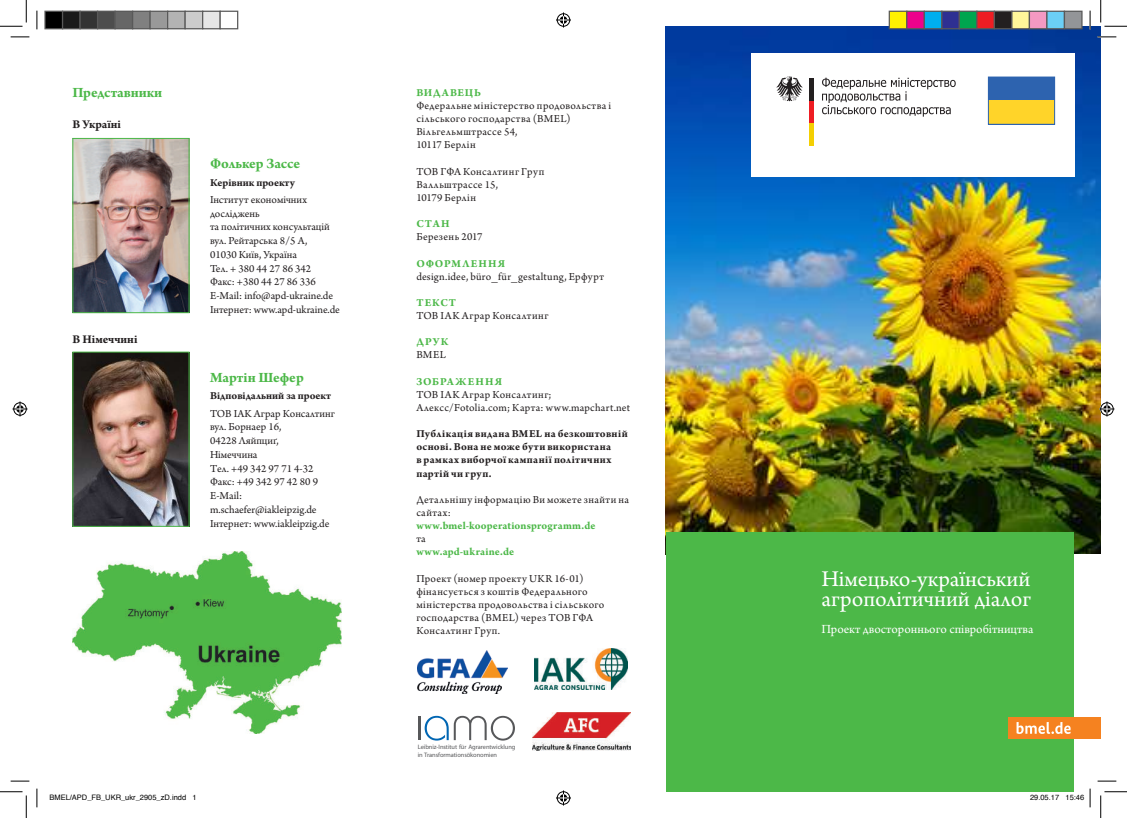
<style>
.page{position:relative;width:1127px;height:818px;background:#fff}
.page>*{position:absolute;margin:0;border:0;box-sizing:border-box;transform-origin:0 0}
.t1{font:23.75px/20px "Arno Pro";color:#fff}
.t2{font:700 15px "Arno Pro";letter-spacing:-.005em;color:#4cb848}
.t3{font:13.12px "Arno Pro";color:#fff}
.t4{font:700 12.5px "Arno Pro";color:#231f20}
.t5{font:11.25px/13.8px "Arno Pro";letter-spacing:.015em;color:#231f20}
.t6{font:700 11.25px/13.1px "Arno Pro";letter-spacing:.025em;color:#231f20}
.t7{font:11.25px/13.1px "Arno Pro";letter-spacing:.04em;color:#231f20}
.t8{font:700 11.25px "Arno Pro";color:#231f20}
.t9{font:700 11.25px "Arno Pro";letter-spacing:.01em;color:#4cb848}
.t10{font:700 11.25px "Arno Pro";letter-spacing:.085em;color:#4cb848}
.t11{font:700 11.25px "Arno Pro";letter-spacing:.03em;color:#4cb848}
.t12{font:700 11.25px "Arno Pro";letter-spacing:.05em;color:#4cb848}
.t13{font:700 11.25px "Arno Pro";letter-spacing:.075em;color:#4cb848}
.t14{font:7.5px "Helvetica";color:#000}
.t15{font:6.38px/7.6px "Myriad";letter-spacing:-.01em;color:#57585a}
</style>
<div class="page">
<img style="left:665px;top:26px;width:435px;height:528px">
<div style="left:735px;top:532px;width:338px;height:260px;background:#4cb848"></div>
<div style="left:751px;top:53px;width:323px;height:123px;background:#fff"></div>
<div style="left:665px;top:532px;width:70px;height:260px;background:#4cb848"></div>
<div style="left:1008px;top:717px;width:92px;height:21px;background:#f58220"></div>
<svg style="left:1016px;top:722px;width:54px;height:12px"></svg>
<div style="left:988px;top:77px;width:66px;height:47px;background:#2d63af"></div>
<div style="left:988px;top:101px;width:66px;height:23px;background:#ffd429"></div>
<div style="left:987px;top:77px;width:67px;height:47px;border:1px solid #2d63af"></div>
<img style="left:74px;top:354px;width:113px;height:171px">
<div style="left:72px;top:352px;width:117px;height:175px;border:1px solid #4cb848"></div>
<img style="left:417px;top:650px;width:90px;height:43px">
<img style="left:532px;top:713px;width:98px;height:38px">
<img style="left:534px;top:649px;width:93px;height:40px">
<svg style="left:424px;top:716px;width:91px;height:24px"></svg>
<hr style="left:418px;top:716px;width:2px;height:24px;background:#57585a">
<hr style="left:809px;top:123px;width:4px;height:23px;background:#f4cf02">
<hr style="left:809px;top:100px;width:4px;height:23px;background:#ee1d23">
<hr style="left:809px;top:78px;width:4px;height:22px;background:#231f20">
<svg style="left:776px;top:77px;width:26px;height:24px"></svg>
<svg style="left:822px;top:78px;width:133px;height:39px"></svg>
<img style="left:74px;top:140px;width:113px;height:171px">
<div style="left:72px;top:138px;width:117px;height:175px;border:1px solid #4cb848"></div>
<img style="left:72px;top:552px;width:269px;height:182px">
<svg style="left:11px;top:36px;width:18px;height:2px"></svg>
<svg style="left:1097px;top:36px;width:18px;height:2px"></svg>
<svg style="left:11px;top:780px;width:18px;height:2px"></svg>
<svg style="left:1097px;top:780px;width:18px;height:2px"></svg>
<svg style="left:36px;top:11px;width:2px;height:18px"></svg>
<svg style="left:36px;top:788px;width:2px;height:19px"></svg>
<svg style="left:1088px;top:11px;width:2px;height:18px"></svg>
<svg style="left:0;top:0;width:27px;height:27px"></svg>
<svg style="left:0;top:791px;width:27px;height:27px"></svg>
<svg style="left:1100px;top:0;width:26px;height:27px"></svg>
<svg style="left:1100px;top:791px;width:26px;height:27px"></svg>
<svg style="left:556px;top:13px;width:15px;height:15px"></svg>
<svg style="left:556px;top:790px;width:15px;height:15px"></svg>
<svg style="left:13px;top:401px;width:15px;height:15px"></svg>
<svg style="left:1099px;top:401px;width:15px;height:15px"></svg>
<div style="left:45px;top:11px;width:18px;height:18px;background:#000"></div>
<div style="left:44px;top:11px;width:19px;height:18px;border:1px solid #595959"></div>
<div style="left:63px;top:11px;width:17px;height:18px;background:#1a1a1a"></div>
<div style="left:62px;top:11px;width:19px;height:18px;border:1px solid #595959"></div>
<div style="left:80px;top:11px;width:18px;height:18px;background:#333"></div>
<div style="left:79px;top:11px;width:19px;height:18px;border:1px solid #595959"></div>
<div style="left:98px;top:11px;width:17px;height:18px;background:#4d4d4d"></div>
<div style="left:97px;top:11px;width:19px;height:18px;border:1px solid #595959"></div>
<div style="left:115px;top:11px;width:18px;height:18px;background:#666"></div>
<div style="left:114px;top:11px;width:19px;height:18px;border:1px solid #595959"></div>
<div style="left:133px;top:11px;width:17px;height:18px;background:#808080"></div>
<div style="left:132px;top:11px;width:19px;height:18px;border:1px solid #595959"></div>
<div style="left:150px;top:11px;width:18px;height:18px;background:#999"></div>
<div style="left:149px;top:11px;width:19px;height:18px;border:1px solid #595959"></div>
<div style="left:168px;top:11px;width:17px;height:18px;background:#b3b3b3"></div>
<div style="left:167px;top:11px;width:19px;height:18px;border:1px solid #595959"></div>
<div style="left:185px;top:11px;width:18px;height:18px;background:#ccc"></div>
<div style="left:184px;top:11px;width:19px;height:18px;border:1px solid #595959"></div>
<div style="left:203px;top:11px;width:17px;height:18px;background:#e6e6e6"></div>
<div style="left:202px;top:11px;width:19px;height:18px;border:1px solid #595959"></div>
<div style="left:219px;top:11px;width:19px;height:18px;border:1px solid #595959"></div>
<div style="left:889px;top:11px;width:17px;height:18px;background:#fff101"></div>
<div style="left:888px;top:11px;width:19px;height:18px;border:1px solid #595959"></div>
<div style="left:906px;top:11px;width:18px;height:18px;background:#ed028c"></div>
<div style="left:905px;top:11px;width:19px;height:18px;border:1px solid #595959"></div>
<div style="left:924px;top:11px;width:17px;height:18px;background:#00aeef"></div>
<div style="left:923px;top:11px;width:19px;height:18px;border:1px solid #595959"></div>
<div style="left:941px;top:11px;width:18px;height:18px;background:#2e3092"></div>
<div style="left:940px;top:11px;width:19px;height:18px;border:1px solid #595959"></div>
<div style="left:959px;top:11px;width:17px;height:18px;background:#00a54f"></div>
<div style="left:958px;top:11px;width:19px;height:18px;border:1px solid #595959"></div>
<div style="left:976px;top:11px;width:18px;height:18px;background:#ee1d23"></div>
<div style="left:975px;top:11px;width:19px;height:18px;border:1px solid #595959"></div>
<div style="left:994px;top:11px;width:17px;height:18px;background:#231f20"></div>
<div style="left:993px;top:11px;width:19px;height:18px;border:1px solid #595959"></div>
<div style="left:1011px;top:11px;width:18px;height:18px;background:#fff79a"></div>
<div style="left:1010px;top:11px;width:19px;height:18px;border:1px solid #595959"></div>
<div style="left:1029px;top:11px;width:17px;height:18px;background:#f499c2"></div>
<div style="left:1028px;top:11px;width:19px;height:18px;border:1px solid #595959"></div>
<div style="left:1046px;top:11px;width:18px;height:18px;background:#6bcff6"></div>
<div style="left:1045px;top:11px;width:19px;height:18px;border:1px solid #595959"></div>
<div style="left:1064px;top:11px;width:17px;height:18px;background:#939598"></div>
<div style="left:1063px;top:11px;width:19px;height:18px;border:1px solid #595959"></div>
<svg style="left:1073px;top:788px;width:17px;height:19px"></svg>
<h2 class="t2" style="left:72px;top:84px;width:91px">Представники</h2>
<p class="t4" style="left:72px;top:117px;width:50px">В Україні</p>
<p class="t4" style="left:72px;top:332px;width:66px">В Німеччині</p>
<h2 class="t2" style="left:210px;top:155px;width:92px">Фолькер Зассе</h2>
<p class="t8" style="left:210px;top:176px;width:87px">Керівник проекту</p>
<p class="t5" style="left:210px;top:193px;width:131px">Інститут економічних досліджень<br>та політичних консультацій вул. Рейтарська 8/5 A,<br>01030 Київ, Україна<br>Teл. + 380 44 27 86 342<br>Факс: +380 44 27 86 336<br>E-Mail: info@apd-ukraine.de<br>Інтернет: www.apd-ukraine.de</p>
<h2 class="t2" style="left:210px;top:369px;width:95px">Мартін Шефер</h2>
<p class="t8" style="left:210px;top:389px;width:122px">Відповідальний за проект</p>
<p class="t5" style="left:210px;top:407px;width:126px">ТОВ IAK Аграр Консалтинг вул. Борнаер 16,<br>04228 Ляйпциґ,<br>Німеччина<br>Tел. +49 342 97 71 4-32<br>Факс: +49 342 97 42 80 9<br>E-Mail: m.schaefer@iakleipzig.de<br>Інтернет: www.iakleipzig.de</p>
<p class="t13" style="left:416px;top:86px;width:66px">ВИДАВЕЦЬ</p>
<p class="t5" style="left:416px;top:100px;width:196px;line-height:13.1px">Федеральне міністерство продовольства і сільського господарства (BMEL)<br>Вільгельмштрассе 54,<br>10117 Берлін</p>
<p class="t5" style="left:416px;top:165px;width:129px;line-height:13.1px">ТОВ ГФА Консалтинг Груп<br>Валльштрассе 15,<br>10179 Берлін</p>
<p class="t12" style="left:416px;top:217px;width:35px">СТАН</p>
<p class="t5" style="left:416px;top:231px;width:68px">Березень 2017</p>
<p class="t10" style="left:416px;top:257px;width:90px">ОФОРМЛЕННЯ</p>
<p class="t5" style="left:416px;top:270px;width:189px">design.idee, büro_für_gestaltung, Ерфурт</p>
<p class="t12" style="left:416px;top:296px;width:41px">TЕКСТ</p>
<p class="t7" style="left:416px;top:310px;width:134px">ТОВ ІAK Аграр Консалтинг</p>
<p class="t12" style="left:416px;top:335px;width:34px">ДРУК</p>
<p class="t5" style="left:416px;top:349px;width:31px">BMEL</p>
<p class="t10" style="left:416px;top:375px;width:87px">ЗОБРАЖЕННЯ</p>
<p class="t5" style="left:416px;top:388px;width:215px;line-height:13.1px">ТОВ ІAK Аграр Консалтинг;<br>Алексс/Fotolia.com; Карта: www.mapchart.net</p>
<p class="t6" style="left:416px;top:428px;width:213px">Публікація видана BMEL на безкоштовній основі. Вона не може бути використана<br>в рамках виборчої кампанії політичних партій чи груп.</p>
<p class="t7" style="left:416px;top:493px;width:214px">Детальнішу інформацію Ви можете знайти на сайтах:</p>
<p class="t9" style="left:416px;top:519px;width:181px">www.bmel-kooperationsprogramm.de</p>
<p class="t5" style="left:416px;top:532px;width:11px">та</p>
<p class="t11" style="left:416px;top:545px;width:99px">www.apd-ukraine.de</p>
<p class="t5" style="left:416px;top:572px;width:189px;line-height:13.1px">Проект (номер проекту UKR 16-01) фінансується з коштів Федерального міністерства продовольства і сільського господарства (BMEL) через ТОВ ГФА<br>Консалтинг Груп.</p>
<p class="t15" style="left:417px;top:744px;width:99px">Leibniz-Institut für Agrarentwicklung in Transformationsökonomien</p>
<h1 class="t1" style="left:821px;top:570px;width:211px">Німецько-український агрополітичний діалог</h1>
<p class="t3" style="left:821px;top:622px;width:213px">Проект двостороннього співробітництва</p>
<p class="t14" style="left:49px;top:791px;width:149px">BMEL/APD_FB_UKR_ukr_2905_zD.indd 1</p>
<p class="t14" style="left:1029px;top:791px;width:56px">29.05.17 15:46</p>
</div>
